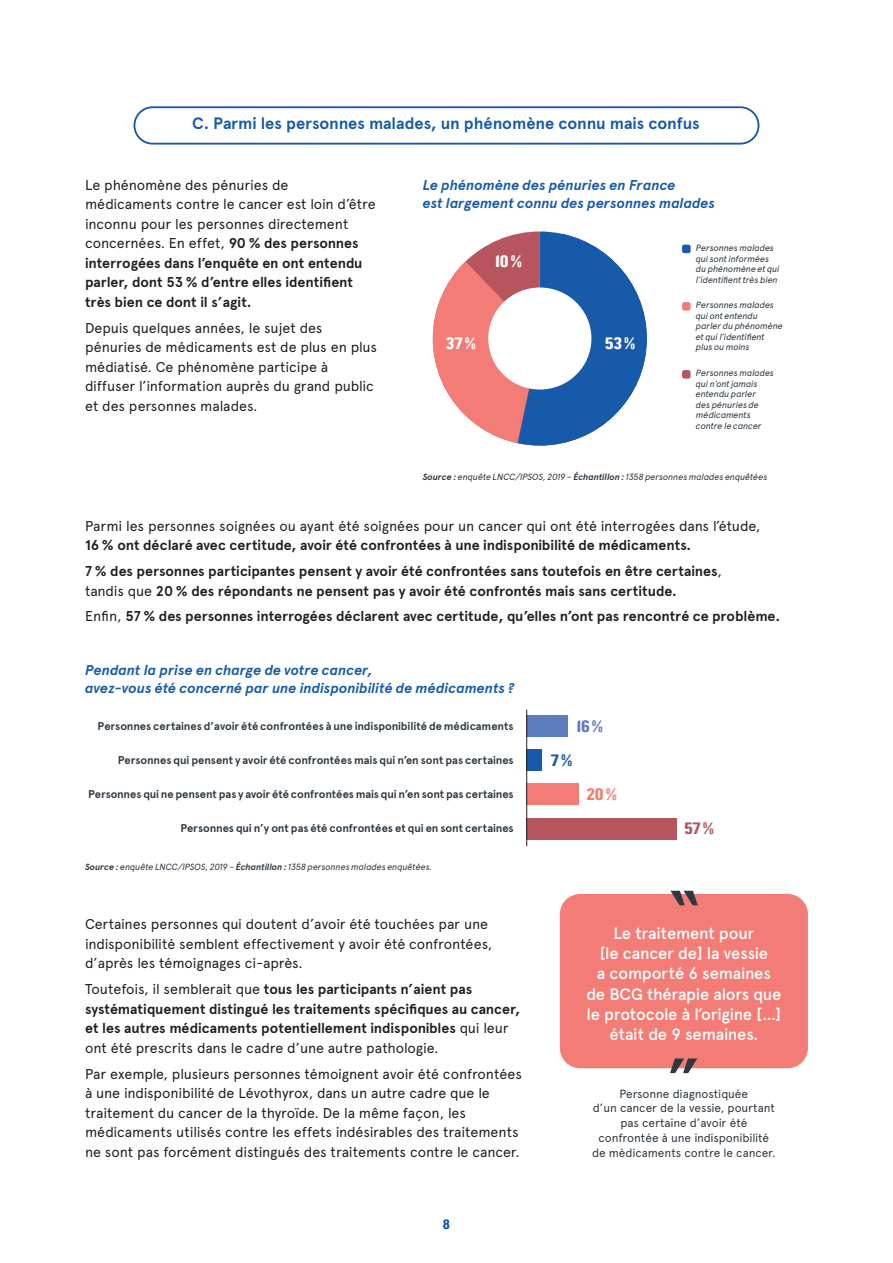
<style>
.page{position:relative;width:893px;height:1263px;background:#fff}
.page>*{position:absolute;margin:0;border:0;box-sizing:border-box;transform-origin:0 0}
.VERBATIM_Texte{font:500 65.85px "Apercu";color:#2e3840}
.VERBATIM_Texte-2{font:500 16.5px/20.2px "Apercu";letter-spacing:-.015em;color:#fff;text-align:center}
.TITRE_NIVEAU_2{font:700 16.5px "Apercu";letter-spacing:-.005em;color:#185aaa}
.Chiffres_Infographie{font:700 16.5px "Central Avenue";color:#fff}
.Chiffres_Infographie-2{font:700 16.5px "Central Avenue";color:#5f7cbe}
.Chiffres_Infographie-3{font:700 16.5px "Central Avenue";color:#f37d76}
.Chiffres_Infographie-4{font:700 16.5px "Central Avenue";color:#b7555f}
.Chiffres_Infographie-5{font:700 16.5px "Central Avenue";color:#185aaa}
.Texte_Courant{font:14.25px/19.5px "Apercu";letter-spacing:-.01em;color:#231f20}
.Texte_Courant-2{font:700 14.25px/19.5px "Apercu";letter-spacing:-.005em;color:#231f20}
.Titre_Infographie{font:italic 700 14.25px/18px "Apercu";letter-spacing:-.005em;color:#185aaa}
.t1{font:700 13.5px "Central Avenue";color:#185aaa}
.VERBATIM_description{font:11.85px/14.7px "Apercu";letter-spacing:-.01em;color:#2e3840;text-align:center}
.Texte_Légende_Infogr{font:700 11.25px "Apercu";letter-spacing:-.005em;color:#2e3840}
.Texte_Légende_Infogr-2{font:italic 9px/10.5px "Apercu";letter-spacing:-.015em;color:#2e3840}
.Source{font:italic 9px "Apercu";letter-spacing:-.01em;color:#2e3840}
.s1{font-weight:700}
.s2{font-weight:400}
</style>
<div class="page">
<div style="left:134px;top:106px;width:625px;height:39px;border:2px solid #185aaa;border-radius:18px"></div>
<div style="left:682px;top:245px;width:9px;height:8px;background:#185aaa;border-radius:2px"></div>
<div style="left:682px;top:302px;width:9px;height:9px;background:#f37d76;border-radius:2px"></div>
<div style="left:682px;top:370px;width:9px;height:9px;background:#b7555f;border-radius:2px"></div>
<svg style="left:432px;top:231px;width:215px;height:215px"></svg>
<div style="left:488px;top:287px;width:103px;height:102px;background:#fff;border-radius:50%"></div>
<div style="left:560px;top:894px;width:248px;height:174px;background:#f37d76;border-radius:20px"></div>
<div style="left:526px;top:716px;width:42px;height:21px;background:#5f7cbe"></div>
<div style="left:526px;top:750px;width:16px;height:21px;background:#185aaa"></div>
<div style="left:526px;top:784px;width:53px;height:21px;background:#f37d76"></div>
<div style="left:526px;top:818px;width:150px;height:21px;background:#b7555f"></div>
<hr style="left:526px;top:710px;width:1px;height:136px;background:#231f20">
<p class="TITRE_NIVEAU_2" style="left:192px;top:114px;width:509px">C. Parmi les personnes malades, un phénomène connu mais confus</p>
<p class="Texte_Courant" style="left:85px;top:175px;width:292px">Le phénomène des pénuries de médicaments contre le cancer est loin d’être inconnu pour les personnes directement concernées. En effet, <span class="s1">90 % des personnes interrogées dans l’enquête en ont entendu parler, dont 53 % d’entre elles identifient très bien ce dont il s’agit.</span></p>
<p class="Texte_Courant" style="left:85px;top:318px;width:294px">Depuis quelques années, le sujet des pénuries de médicaments est de plus en plus médiatisé. Ce phénomène participe à diffuser l’information auprès du grand public et des personnes malades.</p>
<p class="Titre_Infographie" style="left:423px;top:176px;width:294px">Le phénomène des pénuries en France<br>est largement connu des personnes malades</p>
<p class="Chiffres_Infographie" style="left:496px;top:251px;width:28px">10%</p>
<p class="Chiffres_Infographie" style="left:446px;top:334px;width:32px">37%</p>
<p class="Chiffres_Infographie" style="left:605px;top:334px;width:32px">53%</p>
<p class="Texte_Légende_Infogr-2" style="left:696px;top:242px;width:85px">Personnes malades qui sont informées du phénomène et qui l’identifient très bien</p>
<p class="Texte_Légende_Infogr-2" style="left:696px;top:299px;width:89px">Personnes malades qui ont entendu parler du phénomène et qui l’identifient plus ou moins</p>
<p class="Texte_Légende_Infogr-2" style="left:696px;top:367px;width:80px">Personnes malades qui n’ont jamais entendu parler<br>des pénuries de médicaments contre le cancer</p>
<p class="Source" style="left:423px;top:469px;width:346px"><span class="s1">Source :</span> enquête LNCC/IPSOS, 2019 – <span class="s1">Échantillon :</span> 1358 personnes malades enquêtées</p>
<p class="Texte_Courant" style="left:85px;top:516px;width:677px">Parmi les personnes soignées ou ayant été soignées pour un cancer qui ont été interrogées dans l’étude,<br><span class="s1">16 % ont déclaré avec certitude, avoir été confrontées à une indisponibilité de médicaments.</span></p>
<p class="Texte_Courant-2" style="left:85px;top:561px;width:638px">7 % des personnes participantes pensent y avoir été confrontées sans toutefois en être certaines<span class="s2">, tandis que</span> 20 % des répondants ne pensent pas y avoir été confrontés mais sans certitude.</p>
<p class="Texte_Courant-2" style="left:85px;top:607px;width:697px"><span class="s2">Enfin,</span> 57 % des personnes interrogées déclarent avec certitude, qu’elles n’ont pas rencontré ce problème.</p>
<p class="Titre_Infographie" style="left:85px;top:661px;width:431px">Pendant la prise en charge de votre cancer,<br>avez-vous été concerné par une indisponibilité de médicaments ?</p>
<p class="Texte_Légende_Infogr" style="left:98px;top:719px;width:418px">Personnes certaines d’avoir été confrontées à une indisponibilité de médicaments</p>
<p class="Texte_Légende_Infogr" style="left:118px;top:753px;width:397px">Personnes qui pensent y avoir été confrontées mais qui n’en sont pas certaines</p>
<p class="Texte_Légende_Infogr" style="left:88px;top:787px;width:427px">Personnes qui ne pensent pas y avoir été confrontées mais qui n’en sont pas certaines</p>
<p class="Texte_Légende_Infogr" style="left:180px;top:821px;width:335px">Personnes qui n’y ont pas été confrontées et qui en sont certaines</p>
<p class="Source" style="left:85px;top:859px;width:348px"><span class="s1">Source :</span> enquête LNCC/IPSOS, 2019 – <span class="s1">Échantillon :</span> 1358 personnes malades enquêtées.</p>
<p class="Texte_Courant" style="left:85px;top:914px;width:409px">Certaines personnes qui doutent d’avoir été touchées par une indisponibilité semblent effectivement y avoir été confrontées, d’après les témoignages ci-après.</p>
<p class="Texte_Courant-2" style="left:85px;top:980px;width:437px"><span class="s2">Toutefois, il semblerait que</span> tous les participants n’aient pas systématiquement distingué les traitements spécifiques au cancer, et les autres médicaments potentiellement indisponibles <span class="s2">qui leur ont été prescrits dans le cadre d’une autre pathologie.</span></p>
<p class="Texte_Courant" style="left:85px;top:1064px;width:438px">Par exemple, plusieurs personnes témoignent avoir été confrontées à une indisponibilité de Lévothyrox, dans un autre cadre que le traitement du cancer de la thyroïde. De la même façon, les médicaments utilisés contre les effets indésirables des traitements ne sont pas forcément distingués des traitements contre le cancer.</p>
<p class="t1" style="left:443px;top:1216px;width:9px">8</p>
<p class="Chiffres_Infographie-2" style="left:577px;top:717px;width:28px">16%</p>
<p class="Chiffres_Infographie-5" style="left:551px;top:751px;width:23px">7%</p>
<p class="Chiffres_Infographie-3" style="left:586px;top:785px;width:32px">20%</p>
<p class="Chiffres_Infographie-4" style="left:684px;top:819px;width:31px">57%</p>
<p class="VERBATIM_Texte" style="left:667px;top:875px;width:35px">“</p>
<p class="VERBATIM_Texte-2" style="left:586px;top:923px;width:197px">Le traitement pour<br>[le cancer de] la vessie<br>a comporté 6 semaines de BCG thérapie alors que le protocole à l’origine […] était de 9 semaines.</p>
<p class="VERBATIM_Texte" style="left:667px;top:1042px;width:35px">”</p>
<p class="VERBATIM_description" style="left:619px;top:1086px;width:130px">Personne diagnostiquée</p>
<p class="VERBATIM_description" style="left:593px;top:1101px;width:184px">d’un cancer de la vessie, pourtant</p>
<p class="VERBATIM_description" style="left:592px;top:1115px;width:185px">pas certaine d’avoir été confrontée à une indisponibilité de médicaments contre le cancer.</p>
</div>
